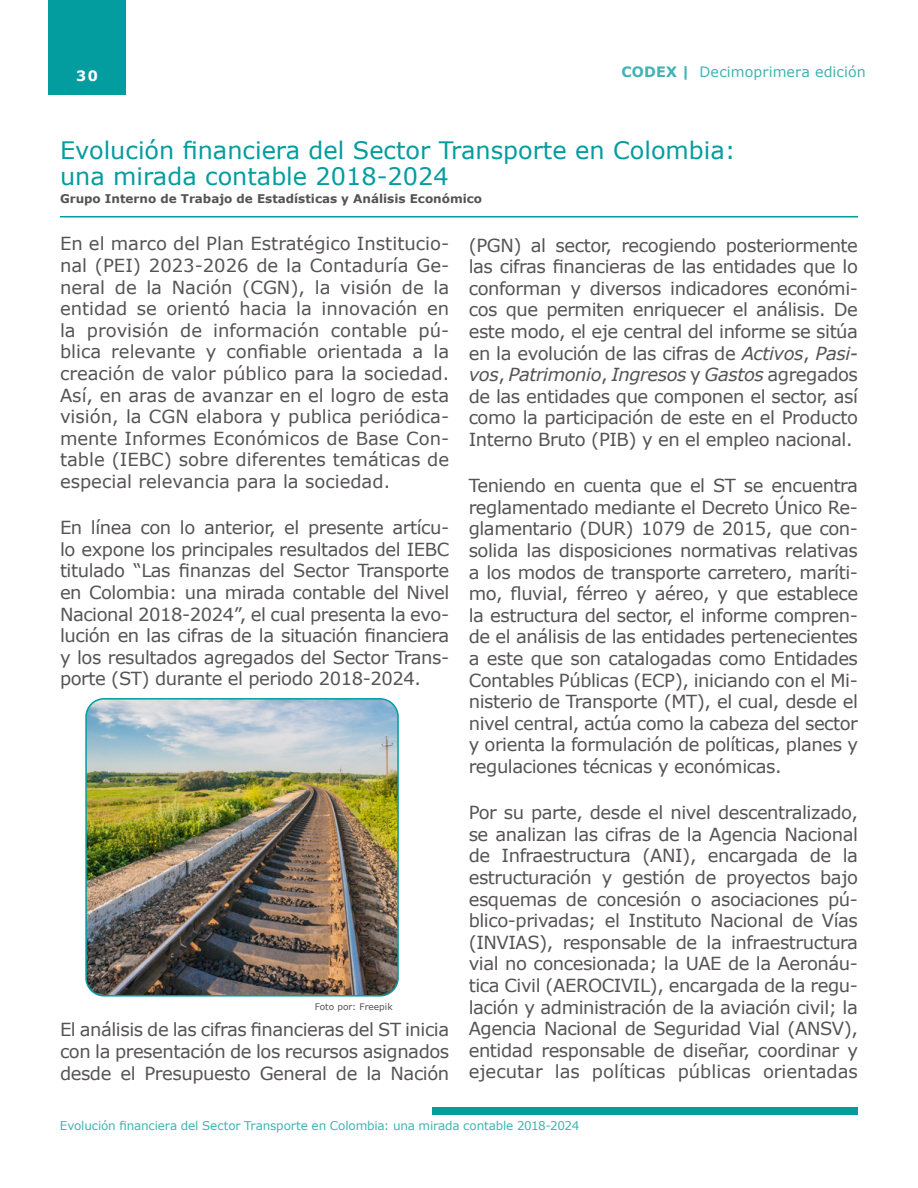
<style>
.page{position:relative;width:918px;height:1188px;background:#fff}
.page>*{position:absolute;margin:0;border:0;box-sizing:border-box;transform-origin:0 0}
.t1{font:24px/25.5px "Verdana";color:#039c9f}
.t2{font:18px/21.6px "Verdana";letter-spacing:-.025em;color:#565353;text-align:justify}
.t3{font:14.25px "Verdana";letter-spacing:.005em;color:#40b4b1}
.t4{font:700 14.25px "Verdana";color:#fff}
.t5{font:12px "Verdana";letter-spacing:-.015em;color:#40b4b1}
.t6{font:700 12px "Verdana";color:#565353}
.t7{font:9px "Verdana";color:#505151}
.s1{font-weight:700}
.s2{font-style:italic}
</style>
<div class="page">
<div style="left:48px;top:0;width:78px;height:94px;background:#039c9f"></div>
<div style="left:432px;top:1107px;width:426px;height:8px;background:#039c9f"></div>
<hr style="left:60px;top:216px;width:798px;height:1px;background:#039c9e">
<img style="left:88px;top:701px;width:308px;height:293px">
<div style="left:85px;top:698px;width:314px;height:299px;border:2px solid #039c9f;border-radius:18px"></div>
<p class="t4" style="left:76px;top:66px;width:23px">30</p>
<p class="t3" style="left:621px;top:63px;width:246px"><span class="s1">CODEX |</span> Decimoprimera edición</p>
<h1 class="t1" style="left:60px;top:138px;width:677px">Evolución financiera del Sector Transporte en Colombia: una mirada contable 2018-2024</h1>
<p class="t6" style="left:60px;top:191px;width:424px">Grupo Interno de Trabajo de Estadísticas y Análisis Económico</p>
<p class="t2" style="left:60px;top:233px;width:391px">En el marco del Plan Estratégico Institucio&shy;nal (PEI) 2023-2026 de la Contaduría Ge&shy;neral de la Nación (CGN), la visión de la entidad se orientó hacia la innovación en la provisión de información contable pú&shy;blica relevante y confiable orientada a la creación de valor público para la sociedad.<br>Así, en aras de avanzar en el logro de esta visión, la CGN elabora y publica periódica&shy;mente Informes Económicos de Base Con&shy;table (IEBC) sobre diferentes temáticas de especial relevancia para la sociedad.</p>
<p class="t2" style="left:60px;top:517px;width:391px">En línea con lo anterior, el presente artícu&shy;lo expone los principales resultados del IEBC titulado “Las finanzas del Sector Transporte en Colombia: una mirada contable del Nivel Nacional 2018-2024”, el cual presenta la evo&shy;lución en las cifras de la situación financiera y los resultados agregados del Sector Trans&shy;porte (ST) durante el periodo 2018-2024.</p>
<p class="t7" style="left:315px;top:1001px;width:79px">Foto por: Freepik</p>
<p class="t2" style="left:60px;top:1019px;width:391px">El análisis de las cifras financieras del ST inicia con la presentación de los recursos asignados desde el Presupuesto General de la Nación</p>
<p class="t2" style="left:469px;top:234px;width:391px">(PGN) al sector, recogiendo posteriormente las cifras financieras de las entidades que lo conforman y diversos indicadores económi&shy;cos que permiten enriquecer el análisis. De este modo, el eje central del informe se sitúa en la evolución de las cifras de <span class="s2">Activos</span>, <span class="s2">Pasi&shy;vos</span>, <span class="s2">Patrimonio</span>, <span class="s2">Ingresos</span> y <span class="s2">Gastos</span> agregados de las entidades que componen el sector, así como la participación de este en el Producto Interno Bruto (PIB) y en el empleo nacional.</p>
<p class="t2" style="left:469px;top:475px;width:391px">Teniendo en cuenta que el ST se encuentra reglamentado mediante el Decreto Único Re&shy;glamentario (DUR) 1079 de 2015, que con&shy;solida las disposiciones normativas relativas a los modos de transporte carretero, maríti&shy;mo, fluvial, férreo y aéreo, y que establece la estructura del sector, el informe compren&shy;de el análisis de las entidades pertenecientes a este que son catalogadas como Entidades Contables Públicas (ECP), iniciando con el Mi&shy;nisterio de Transporte (MT), el cual, desde el nivel central, actúa como la cabeza del sector y orienta la formulación de políticas, planes y regulaciones técnicas y económicas.</p>
<p class="t2" style="left:469px;top:802px;width:391px">Por su parte, desde el nivel descentralizado, se analizan las cifras de la Agencia Nacional de Infraestructura (ANI), encargada de la estructuración y gestión de proyectos bajo esquemas de concesión o asociaciones pú&shy;blico-privadas; el Instituto Nacional de Vías (INVIAS), responsable de la infraestructura vial no concesionada; la UAE de la Aeronáu&shy;tica Civil (AEROCIVIL), encargada de la regu&shy;lación y administración de la aviación civil; la Agencia Nacional de Seguridad Vial (ANSV), entidad responsable de diseñar, coordinar y ejecutar las políticas públicas orientadas</p>
<p class="t5" style="left:60px;top:1118px;width:521px">Evolución financiera del Sector Transporte en Colombia: una mirada contable 2018-2024</p>
</div>
